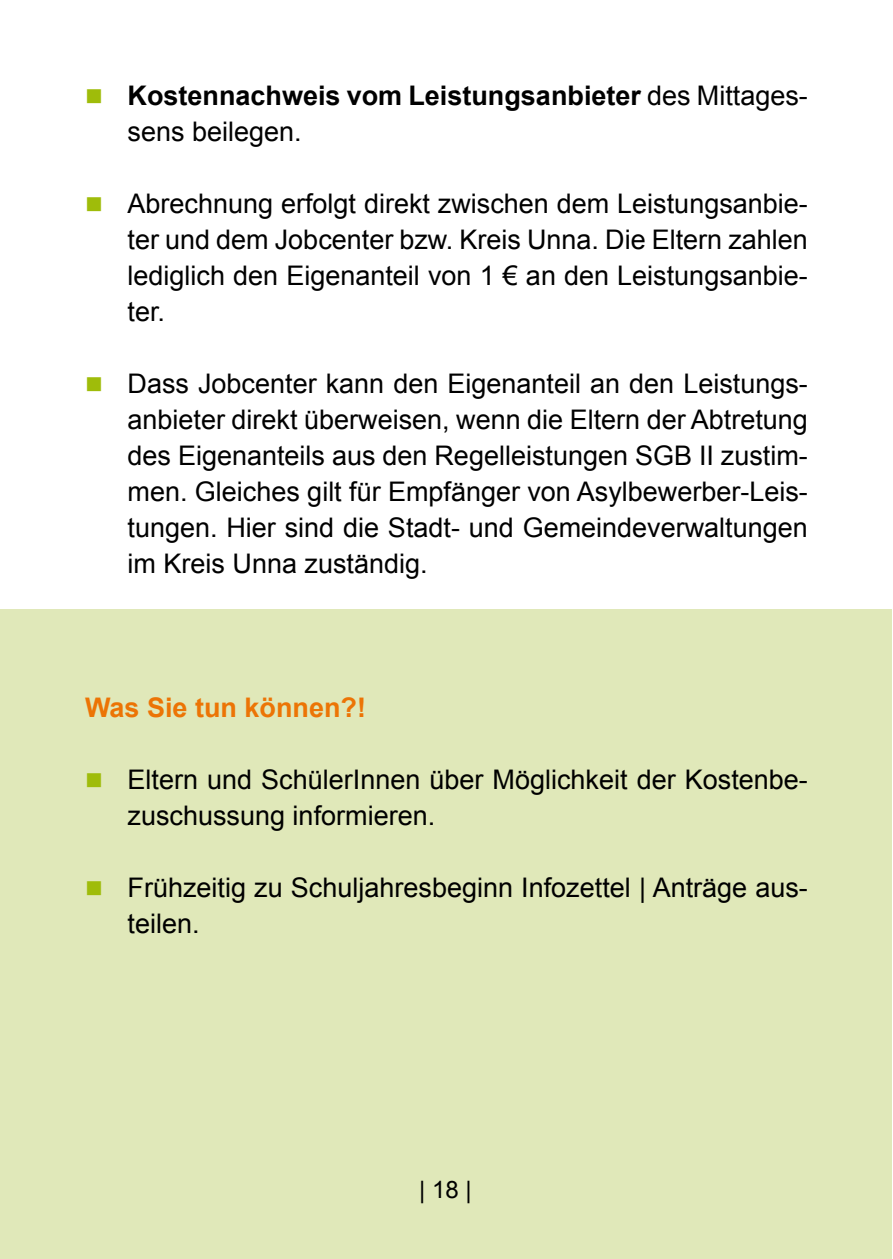
<style>
.page{position:relative;width:893px;height:1259px;background:#fff}
.page>*{position:absolute;margin:0;border:0;box-sizing:border-box;transform-origin:0 0}
.t1{font:27px/36px "Arial";color:#000;text-align:justify}
.t2{font:700 27px/36px "Arial";color:#000}
.t3{font:700 27px "Arial";color:#ec7405}
.t4{font:24px "Arial";color:#000}
.s1{color:#9fbc0a}
.s2{font-weight:400}
</style>
<div class="page">
<div style="left:0;top:610px;width:891px;height:649px;background:#e0e8b9"></div>
<p class="t2" style="left:128px;top:78px;width:682px;text-indent:-43px"><span class="s1">■</span> Kostennachweis vom Leistungsanbieter <span class="s2">des Mittages&shy;sens beilegen.</span></p>
<p class="t1" style="left:128px;top:186px;width:682px;text-indent:-43px"><span class="s1">■</span> Abrechnung erfolgt direkt zwischen dem Leistungsanbie&shy;ter und dem Jobcenter bzw. Kreis Unna. Die Eltern zahlen lediglich den Eigenanteil von 1 € an den Leistungsanbie&shy;ter.</p>
<p class="t1" style="left:128px;top:366px;width:682px;text-indent:-43px"><span class="s1">■</span> Dass Jobcenter kann den Eigenanteil an den Leistungs&shy;anbieter direkt überweisen, wenn die Eltern der Abtretung des Eigenanteils aus den Regelleistungen SGB II zustim&shy;men. Gleiches gilt für Empfänger von Asylbewerber-Leis&shy;tungen. Hier sind die Stadt- und Gemeindeverwaltungen im Kreis Unna zuständig.</p>
<p class="t3" style="left:85px;top:689px;width:283px">Was Sie tun können?!</p>
<p class="t1" style="left:128px;top:762px;width:682px;text-indent:-43px"><span class="s1">■</span> Eltern und SchülerInnen über Möglichkeit der Kostenbe&shy;zuschussung informieren.</p>
<p class="t1" style="left:128px;top:870px;width:682px;text-indent:-43px"><span class="s1">■</span> Frühzeitig zu Schuljahresbeginn Infozettel | Anträge aus&shy;teilen.</p>
<p class="t4" style="left:419px;top:1173px;width:54px">| 18 |</p>
</div>
